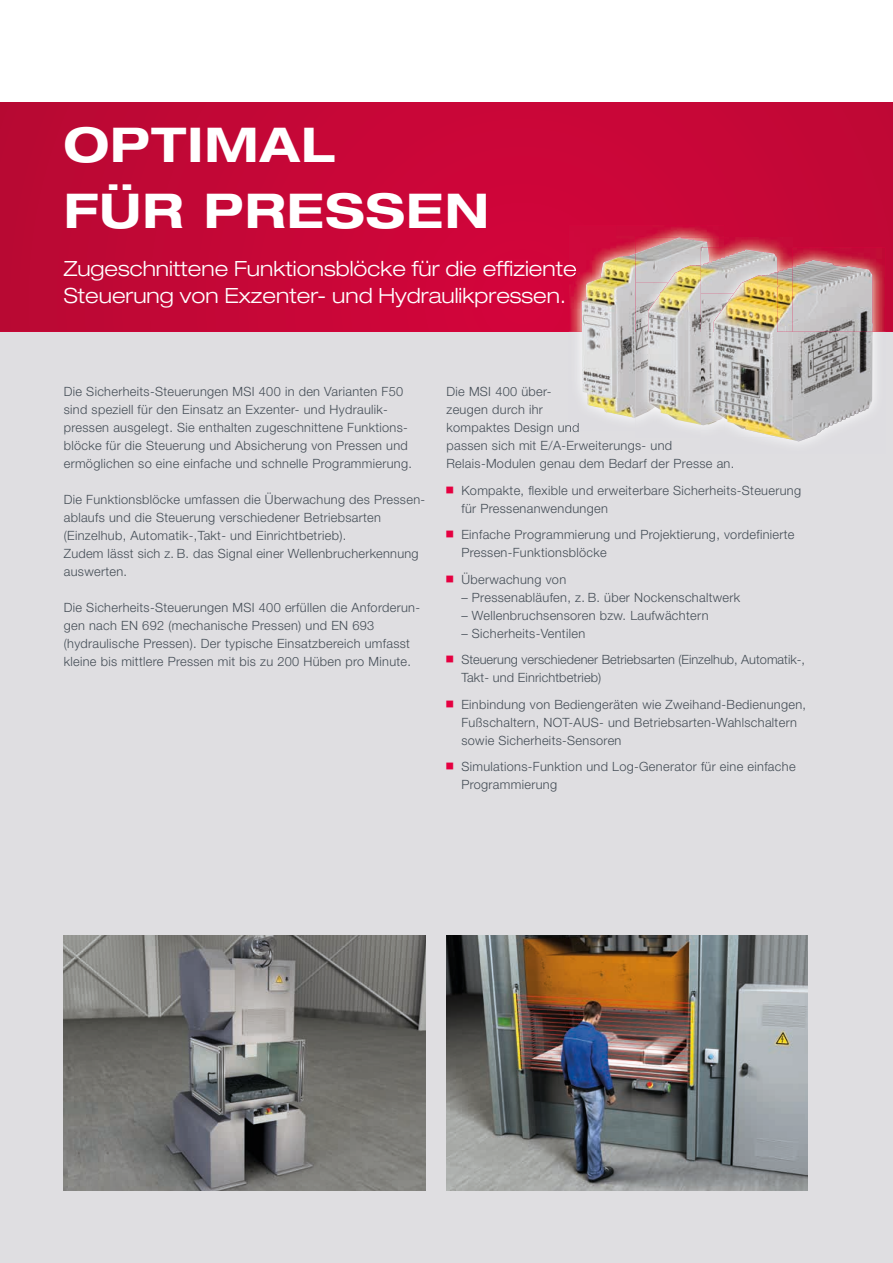
<style>
.page{position:relative;width:893px;height:1263px;background:#fff}
.page>*{position:absolute;margin:0;border:0;box-sizing:border-box;transform-origin:0 0}
.t1{font:700 expanded 48px/66px "Helvetica Neue LT Pro";letter-spacing:.025em;color:#fff}
.t2{font:300 expanded 21px/27px "Helvetica Neue LT Pro";color:#fff}
.t3{font:300 12.75px/18px "Helvetica Neue LT Pro";letter-spacing:.025em;color:#444d56}
.t4{font:300 12.75px/26.5px "Helvetica Neue LT Pro";color:#444d56}
</style>
<div class="page">
<div style="left:0;top:327px;width:893px;height:936px;background:#dfdee1"></div>
<svg style="left:0;top:102px;width:893px;height:230px;background:#c50636"></svg>
<div style="left:64px;top:261px;width:505px;height:20px;background:#c90638"></div>
<img style="left:64px;top:935px;width:361px;height:256px">
<img style="left:446px;top:935px;width:362px;height:256px">
<img style="left:579px;top:332px;width:56px;height:88px">
<img style="left:569px;top:225px;width:155px;height:107px">
<img style="left:569px;top:261px;width:8px;height:20px">
<svg style="left:569px;top:423px;width:10px;height:7px"></svg>
<img style="left:581px;top:253px;width:54px;height:165px">
<img style="left:636px;top:418px;width:65px;height:10px">
<img style="left:724px;top:237px;width:68px;height:29px">
<img style="left:708px;top:237px;width:16px;height:11px">
<img style="left:635px;top:237px;width:73px;height:45px">
<img style="left:635px;top:282px;width:13px;height:136px">
<img style="left:648px;top:265px;width:53px;height:160px">
<img style="left:773px;top:332px;width:102px;height:111px">
<img style="left:792px;top:248px;width:93px;height:84px">
<img style="left:746px;top:432px;width:12px;height:4px">
<img style="left:701px;top:425px;width:11px;height:2px">
<img style="left:710px;top:248px;width:14px;height:1px">
<img style="left:701px;top:249px;width:76px;height:44px">
<img style="left:701px;top:293px;width:23px;height:132px">
<img style="left:792px;top:260px;width:81px;height:145px">
<img style="left:781px;top:405px;width:89px;height:36px">
<img style="left:758px;top:332px;width:34px;height:105px">
<img style="left:724px;top:417px;width:34px;height:15px">
<img style="left:777px;top:266px;width:15px;height:66px">
<img style="left:714px;top:272px;width:66px;height:145px">
<h1 class="t1" style="left:64px;top:110px;width:427px">OPTIMAL<br>FÜR PRESSEN</h1>
<h2 class="t2" style="left:64px;top:255px;width:514px">Zugeschnittene Funktionsblöcke für die effiziente<br>Steuerung von Exzenter- und Hydraulikpressen.</h2>
<p class="t3" style="left:64px;top:382px;width:350px">Die Sicherheits-Steuerungen MSI 400 in den Varianten F50 sind speziell für den Einsatz an Exzenter- und Hydraulik&shy;pressen ausgelegt. Sie enthalten zugeschnittene Funktions&shy;blöcke für die Steuerung und Absicherung von Pressen und ermöglichen so eine einfache und schnelle Programmierung.</p>
<p class="t3" style="left:64px;top:490px;width:363px">Die Funktionsblöcke umfassen die Überwachung des Pressen&shy;ablaufs und die Steuerung verschiedener Betriebsarten (Einzelhub, Automatik-,Takt- und Einrichtbetrieb).<br>Zudem lässt sich z. B. das Signal einer Wellenbrucherkennung auswerten.</p>
<p class="t3" style="left:64px;top:598px;width:358px">Die Sicherheits-Steuerungen MSI 400 erfüllen die Anforderun&shy;gen nach EN 692 (mechanische Pressen) und EN 693 (hydraulische Pressen). Der typische Einsatzbereich umfasst kleine bis mittlere Pressen mit bis zu 200 Hüben pro Minute.</p>
<p class="t3" style="left:446px;top:382px;width:289px">Die MSI 400 über-<br>zeugen durch ihr<br>kompaktes Design und<br>passen sich mit E/A-Erweiterungs- und<br>Relais-Modulen genau dem Bedarf der Presse an.</p>
<p class="t3" style="left:461px;top:481px;width:341px">Kompakte, flexible und erweiterbare Sicherheits-Steuerung für Pressen anwendungen</p>
<p class="t3" style="left:461px;top:525px;width:335px">Einfache Programmierung und Projektierung, vordefinierte<br>Pressen-Funktionsblöcke</p>
<p class="t3" style="left:461px;top:570px;width:106px">Überwachung von</p>
<p class="t3" style="left:461px;top:588px;width:280px">– Pressenabläufen, z. B. über Nockenschaltwerk</p>
<p class="t3" style="left:461px;top:606px;width:249px">– Wellenbruchsensoren bzw. Laufwächtern</p>
<p class="t4" style="left:461px;top:619px;width:345px">– Sicherheits-Ventilen<br>Steuerung verschiedener Betriebsarten (Einzelhub, Automatik-,</p>
<p class="t3" style="left:461px;top:664px;width:346px;line-height:26.5px">Takt- und Einrichtbetrieb)<br>Einbindung von Bediengeräten wie Zweihand-Bedienungen,</p>
<p class="t3" style="left:461px;top:713px;width:337px">Fußschaltern, NOT-AUS- und Betriebsarten-Wahlschaltern sowie Sicherheits-Sensoren</p>
<p class="t3" style="left:461px;top:757px;width:336px">Simulations-Funktion und Log-Generator für eine einfache<br>Programmierung</p>
</div>
